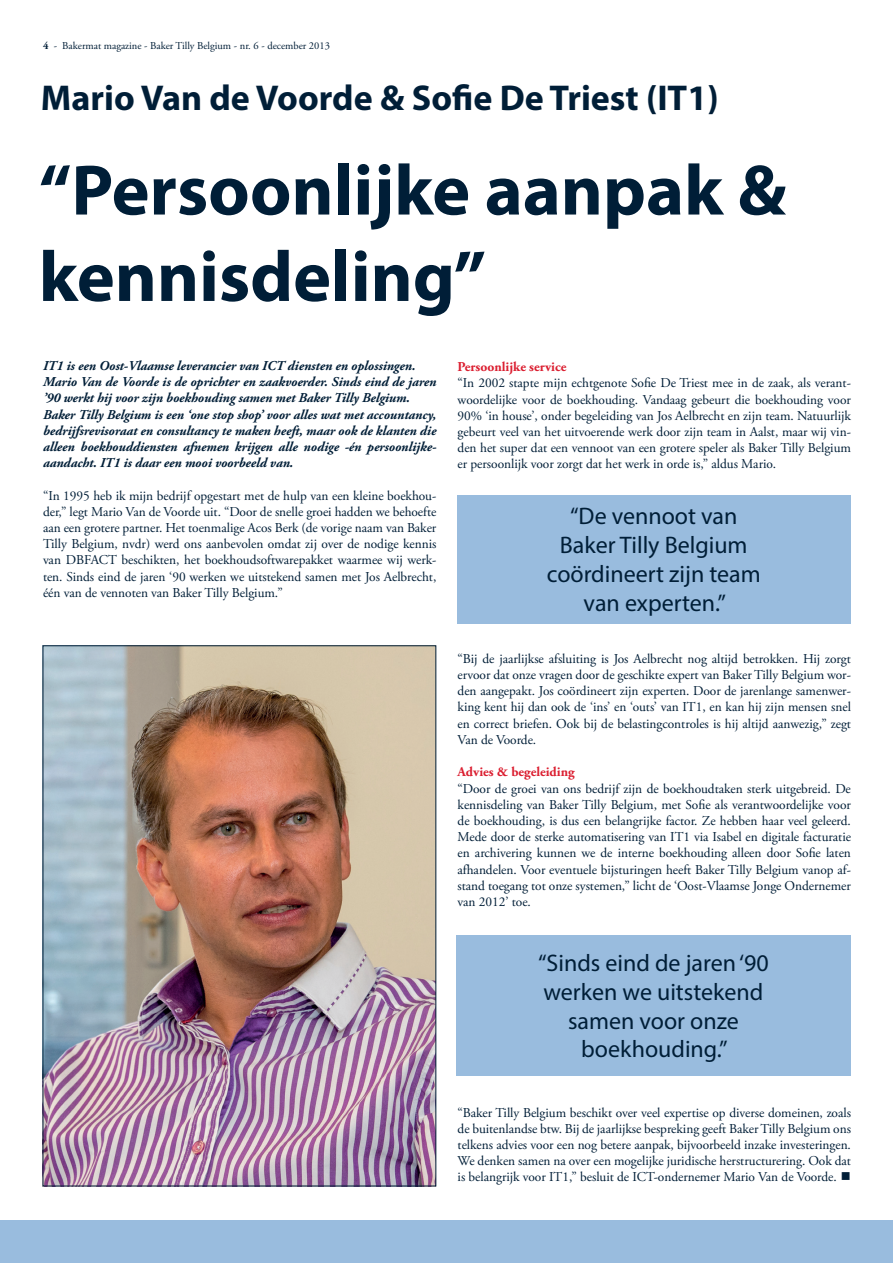
<style>
.page{position:relative;width:893px;height:1263px;background:#fff}
.page>*{position:absolute;margin:0;border:0;box-sizing:border-box;transform-origin:0 0}
.t1{font:700 72px/86.4px "Myriad Pro";color:#001e37}
.t2{font:700 36px "Myriad Pro";color:#001e37}
.t3{font:24px/28.8px "Myriad Pro";color:#001e37;text-align:center}
.t4{font:13.5px/16.2px "Adobe Garamond Pro";letter-spacing:-.005em;color:#001e37;text-align:justify}
.t5{font:italic 700 13.5px/16.2px "Adobe Garamond Pro";letter-spacing:-.005em;color:#001e37}
.t6{font:700 13.5px "Adobe Garamond Pro";color:#db1e30}
.t7{font:10.5px "Adobe Garamond Pro";color:#001e37}
.s1{font-weight:700}
</style>
<div class="page">
<div style="left:0;top:1220px;width:893px;height:43px;background:#99bcde"></div>
<div style="left:457px;top:496px;width:393px;height:128px;background:#99bcde"></div>
<div style="left:456px;top:935px;width:394px;height:141px;background:#99bcde"></div>
<img style="left:45px;top:647px;width:389px;height:537px">
<p class="t7" style="left:43px;top:39px;width:288px"><span class="s1">4</span> - Bakermat magazine - Baker Tilly Belgium - nr. 6 - december 2013</p>
<h2 class="t2" style="left:41px;top:74px;width:679px">Mario Van de Voorde &amp; Sofie De Triest (IT1)</h2>
<h1 class="t1" style="left:39px;top:145px;width:749px">“Persoonlijke aanpak &amp; kennisdeling”</h1>
<p class="t5" style="left:43px;top:358px;width:395px">IT1 is een Oost-Vlaamse leverancier van ICT diensten en oplossingen.<br>Mario Van de Voorde is de oprichter en zaakvoerder. Sinds eind de jaren ’90 werkt hij voor zijn boekhouding samen met Baker Tilly Belgium.<br>Baker Tilly Belgium is een ‘one stop shop’ voor alles wat met accountancy, bedrijfsrevisoraat en consultancy te maken heeft, maar ook de klanten die alleen boekhouddiensten afnemen krijgen alle nodige -én persoonlijke&shy;aandacht. IT1 is daar een mooi voorbeeld van.</p>
<p class="t4" style="left:43px;top:488px;width:395px">“In 1995 heb ik mijn bedrijf opgestart met de hulp van een kleine boekhou&shy;der,” legt Mario Van de Voorde uit. “Door de snelle groei hadden we behoefte aan een grotere partner. Het toenmalige Acos Berk (de vorige naam van Baker Tilly Belgium, nvdr) werd ons aanbevolen omdat zij over de nodige kennis van DBFACT beschikten, het boekhoudsoftwarepakket waarmee wij werk&shy;ten. Sinds eind de jaren ‘90 werken we uitstekend samen met Jos Aelbrecht, één van de vennoten van Baker Tilly Belgium.”</p>
<p class="t6" style="left:458px;top:359px;width:110px">Persoonlijke service</p>
<p class="t4" style="left:458px;top:376px;width:395px">“In 2002 stapte mijn echtgenote Sofie De Triest mee in de zaak, als verant&shy;woordelijke voor de boekhouding. Vandaag gebeurt die boekhouding voor 90% ‘in house’, onder begeleiding van Jos Aelbrecht en zijn team. Natuurlijk gebeurt veel van het uitvoerende werk door zijn team in Aalst, maar wij vin&shy;den het super dat een vennoot van een grotere speler als Baker Tilly Belgium er persoonlijk voor zorgt dat het werk in orde is,” aldus Mario.</p>
<h3 class="t3" style="left:547px;top:501px;width:216px">“De vennoot van<br>Baker Tilly Belgium coördineert zijn team van experten.”</h3>
<p class="t4" style="left:458px;top:651px;width:395px">“Bij de jaarlijkse afsluiting is Jos Aelbrecht nog altijd betrokken. Hij zorgt ervoor dat onze vragen door de geschikte expert van Baker Tilly Belgium wor&shy;den aangepakt. Jos coördineert zijn experten. Door de jarenlange samenwer&shy;king kent hij dan ook de ‘ins’ en ‘outs’ van IT1, en kan hij zijn mensen snel en correct briefen. Ook bij de belastingcontroles is hij altijd aanwezig,” zegt Van de Voorde.</p>
<p class="t6" style="left:458px;top:764px;width:119px">Advies &amp; begeleiding</p>
<p class="t4" style="left:458px;top:781px;width:395px">“Door de groei van ons bedrijf zijn de boekhoudtaken sterk uitgebreid. De kennisdeling van Baker Tilly Belgium, met Sofie als verantwoordelijke voor de boekhouding, is dus een belangrijke factor. Ze hebben haar veel geleerd.<br>Mede door de sterke automatisering van IT1 via Isabel en digitale facturatie en archivering kunnen we de interne boekhouding alleen door Sofie laten afhandelen. Voor eventuele bijsturingen heeft Baker Tilly Belgium vanop af&shy;stand toegang tot onze systemen,” licht de ‘Oost-Vlaamse Jonge Ondernemer van 2012’ toe.</p>
<h3 class="t3" style="left:538px;top:948px;width:232px">“Sinds eind de jaren ‘90 werken we uitstekend samen voor onze boekhouding.”</h3>
<p class="t4" style="left:458px;top:1105px;width:395px">“Baker Tilly Belgium beschikt over veel expertise op diverse domeinen, zoals de buitenlandse btw. Bij de jaarlijkse bespreking geeft Baker Tilly Belgium ons telkens advies voor een nog betere aanpak, bijvoorbeeld inzake investeringen.<br>We denken samen na over een mogelijke juridische herstructurering. Ook dat is belangrijk voor IT1,” besluit de ICT-ondernemer Mario Van de Voorde. ■</p>
</div>
